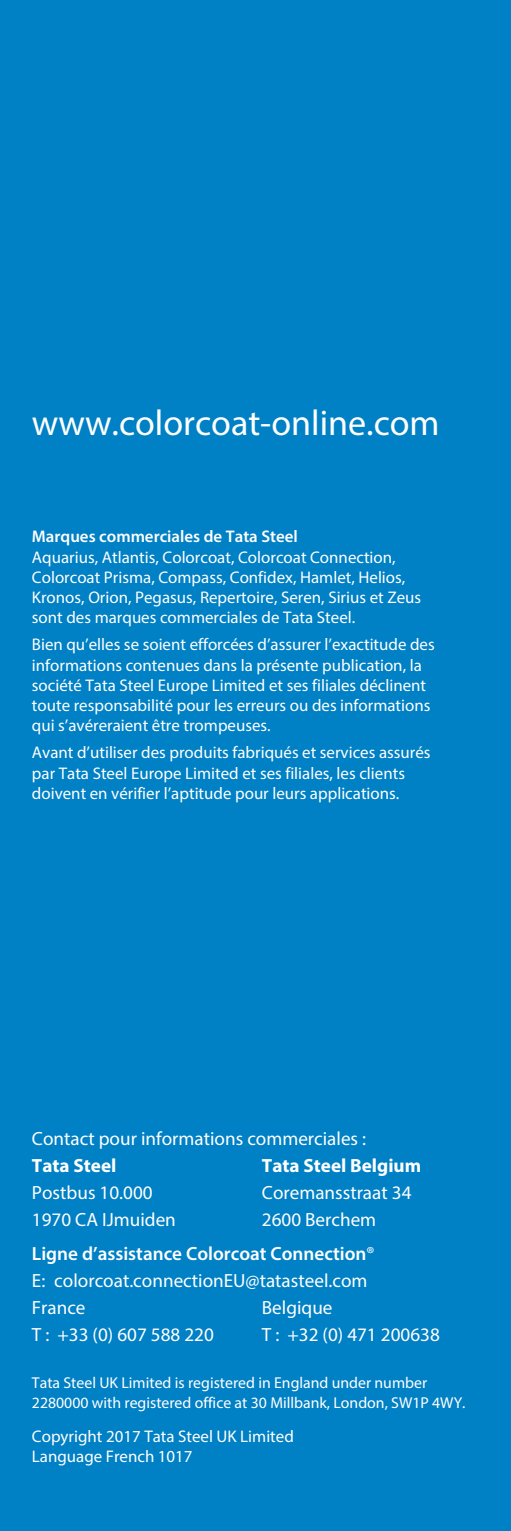
<style>
.page{position:relative;width:511px;height:1531px;background:#fff}
.page>*{position:absolute;margin:0;border:0;box-sizing:border-box;transform-origin:0 0}
.t1{font:36px "Myriad Pro";color:#fff}
.t2{font:19.12px/27px "Myriad Pro";color:#fff}
.t3{font:600 19.12px/33.8px "Myriad Pro";color:#fff;text-align:right}
.t4{font:700 19.12px "Myriad Pro";color:#fff}
.t5{font:16.88px/20.2px "Myriad Pro";color:#fff}
.t6{font:600 16.88px "Myriad Pro";color:#fff}
.t7{font:15.75px/20.2px "Myriad Pro";color:#fff}
.s1{font-weight:400}
</style>
<div class="page">
<div style="left:0;top:0;width:510px;height:1531px;background:#0080c5"></div>
<h1 class="t1" style="left:32px;top:409px;width:409px">www.colorcoat-online.com</h1>
<p class="t6" style="left:32px;top:530px;width:267px">Marques commerciales de Tata Steel</p>
<p class="t5" style="left:32px;top:548px;width:390px">Aquarius, Atlantis, Colorcoat, Colorcoat Connection, Colorcoat Prisma, Compass, Confidex, Hamlet, Helios, Kronos, Orion, Pegasus, Repertoire, Seren, Sirius et Zeus sont des marques commerciales de Tata Steel.</p>
<p class="t5" style="left:32px;top:636px;width:404px">Bien qu’elles se soient efforcées d’assurer l’exactitude des informations contenues dans la présente publication, la société Tata Steel Europe Limited et ses filiales déclinent toute responsabilité pour les erreurs ou des informations qui s’avéreraient être trompeuses.</p>
<p class="t5" style="left:32px;top:744px;width:400px">Avant d’utiliser des produits fabriqués et services assurés par Tata Steel Europe Limited et ses filiales, les clients doivent en vérifier l’aptitude pour leurs applications.</p>
<p class="t2" style="left:32px;top:1126px;width:335px">Contact pour informations commerciales :</p>
<p class="t4" style="left:32px;top:1158px;width:86px">Tata Steel</p>
<p class="t4" style="left:262px;top:1158px;width:161px">Tata Steel Belgium</p>
<p class="t2" style="left:32px;top:1180px;width:122px">Postbus 10.000</p>
<p class="t2" style="left:262px;top:1180px;width:151px">Coremansstraat 34</p>
<p class="t2" style="left:32px;top:1207px;width:145px">1970 CA IJmuiden</p>
<p class="t3" style="left:32px;top:1204px;width:345px"><span class="s1">2600 Berchem<br></span>Ligne d’assistance Colorcoat Connection<span class="s1">®</span></p>
<p class="t2" style="left:32px;top:1268px;width:337px">E: colorcoat.connectionEU@tatasteel.com<br>France</p>
<p class="t2" style="left:262px;top:1295px;width:72px">Belgique</p>
<p class="t2" style="left:32px;top:1322px;width:183px">T : +33 (0) 607 588 220</p>
<p class="t2" style="left:262px;top:1322px;width:179px">T : +32 (0) 471 200638</p>
<p class="t7" style="left:32px;top:1374px;width:434px">Tata Steel UK Limited is registered in England under number<br>2280000 with registered office at 30 Millbank, London, SW1P 4WY.</p>
<p class="t5" style="left:32px;top:1427px;width:263px">Copyright 2017 Tata Steel UK Limited<br>Language French 1017</p>
</div>
